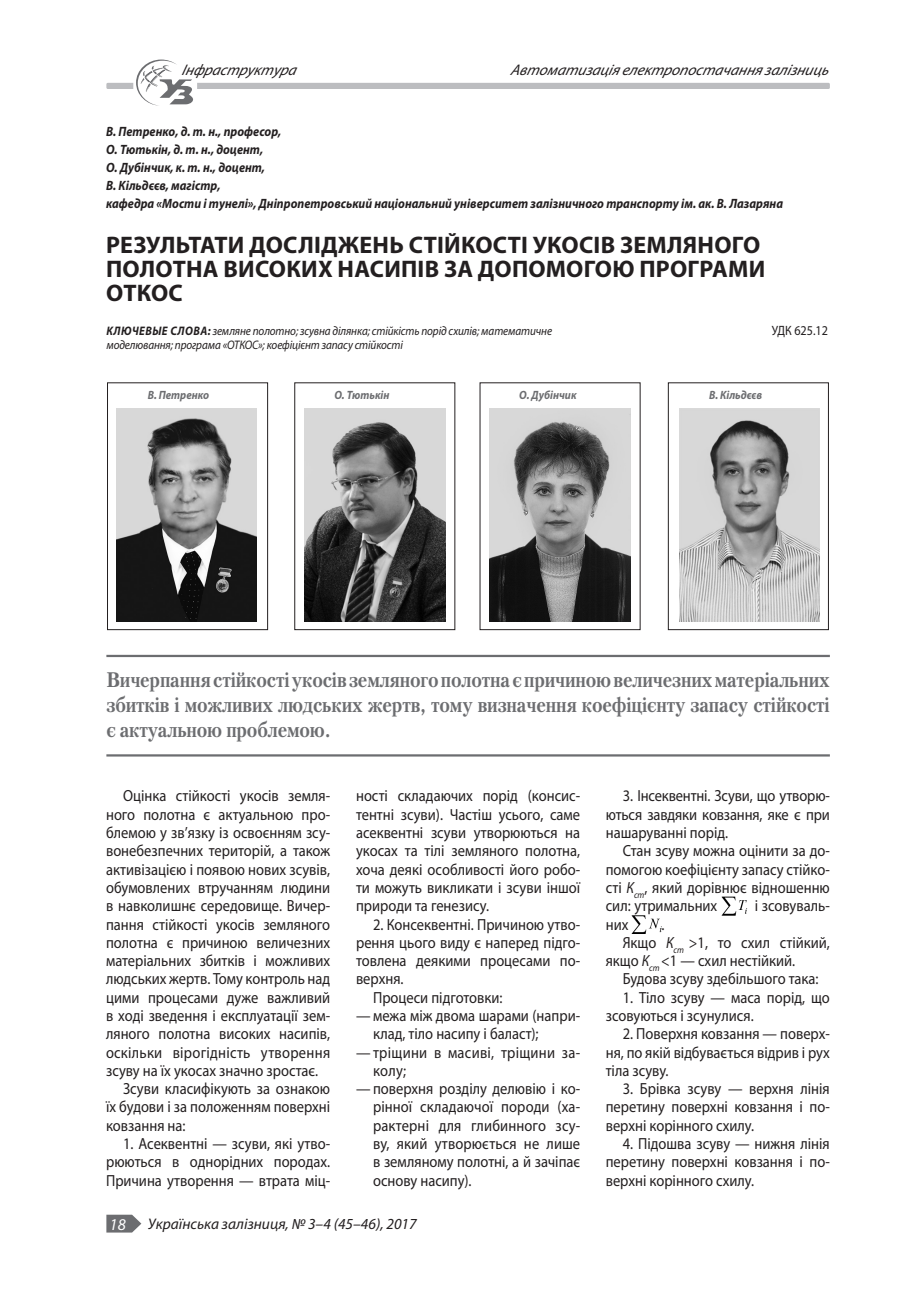
<style>
.page{position:relative;width:915px;height:1306px;background:#fff}
.page>*{position:absolute;margin:0;border:0;box-sizing:border-box;transform-origin:0 0}
.Заголовок_01{font:700 24px/24px "Myriad Pro";letter-spacing:.01em;color:#231f20}
.Лит_врезка{font:700 21px/25.2px "Petersburg C";letter-spacing:-.01em;color:#6c6d70;text-align:justify;scale:.9 1}
.t1{font:italic 16.5px "Myriad Pro";color:#fff}
.Основной_текст{font:16.2px/18.3px "Myriad Pro";color:#231f20;text-align:justify;scale:.9 1}
.Основной_текст-2{font:16.2px/18.3px "Myriad Pro";letter-spacing:.02em;color:#231f20;scale:.9 1}
.t2{font:italic 15.3px "Myriad Pro";color:#231f20}
.Автор{font:italic 700 13.5px/18px "Myriad Pro";color:#231f20;scale:.9 1}
.Основной_текст-3{font:13.5px "Myriad Pro";color:#231f20;scale:.9 1}
.Основной_текст-4{font:italic 12.3px/14.9px "Myriad Pro";letter-spacing:-.01em;color:#231f20;scale:.9 1}
.Рисунок{font:italic 700 12px "Myriad Pro";color:#6c6d70;scale:.9 1}
.s1{font-weight:700}
.s2{font-style:italic}
</style>
<div class="page">
<div style="left:106px;top:83px;width:723px;height:6px;background:#bcbdc0;border-radius:2px"></div>
<div style="left:133px;top:81px;width:64px;height:9px;background:#fff;border-radius:2px"></div>
<svg style="left:136px;top:60px;width:57px;height:46px"></svg>
<svg style="left:106px;top:1214px;width:35px;height:18px"></svg>
<div style="left:294px;top:382px;width:161px;height:248px;border:1px solid #231f20"></div>
<div style="left:667px;top:382px;width:161px;height:248px;border:1px solid #231f20"></div>
<hr style="left:106px;top:655px;width:723px;height:2px;background:#6c6d70">
<hr style="left:106px;top:754px;width:723px;height:2px;background:#6c6d70">
<div style="left:107px;top:382px;width:161px;height:248px;border:1px solid #231f20"></div>
<img style="left:116px;top:408px;width:141px;height:213px">
<img style="left:304px;top:408px;width:141px;height:213px">
<img style="left:489px;top:408px;width:141px;height:213px">
<img style="left:679px;top:408px;width:140px;height:213px">
<img style="left:721px;top:896px;width:26px;height:19px">
<img style="left:631px;top:915px;width:30px;height:18px">
<p class="t2" style="left:181px;top:61px;width:121px">Інфр аструктур а</p>
<p class="t2" style="left:510px;top:61px;width:324px">Автоматизаціяелектропостачаннязалізниць</p>
<p class="Автор" style="left:106px;top:122px;width:753px">В. Петренко, д. т. н., професор,<br>О. Тютькін, д. т. н., доцент,<br>О. Дубінчик, к. т. н., доцент,<br>В. Кільдєєв, магістр,<br>кафедра «Мости і тунелі», Дніпропетровський національний університет залізничного транспорту ім. ак. В. Лазаряна</p>
<p class="Заголовок_01" style="left:106px;top:232px;width:660px">РЕЗУЛЬТАТИ ДОСЛІДЖЕНЬ СТІЙКОСТІ УКОСІВ ЗЕМЛЯНОГО<br>ПОЛОТНА ВИСОКИХ НАСИПІВ ЗА ДОПОМОГОЮ ПРОГРАМИ<br>ОТКОС</p>
<p class="Основной_текст-4" style="left:106px;top:323px;width:496px"><span class="s1">КЛЮЧЕВЫЕ СЛОВА:</span> земляне полотно; зсувна ділянка; стійкість порід схилів; математичне моделювання; програма «ОТКОС»; коефіцієнт запасу стійкості</p>
<p class="Основной_текст-3" style="left:771px;top:322px;width:64px">УДК 625.12</p>
<p class="Рисунок" style="left:148px;top:387px;width:70px">В. Петренко</p>
<p class="Рисунок" style="left:334px;top:387px;width:63px">О. Тютькін</p>
<p class="Рисунок" style="left:519px;top:387px;width:65px">О. Дубінчик</p>
<p class="Рисунок" style="left:708px;top:387px;width:61px">В. Кільдєєв</p>
<p class="Лит_врезка" style="left:106px;top:667px;width:805px">Вичерпання стійкості укосів земляного полотна є причиною величезних матеріальних збитків і можливих людських жертв, тому визначення коефіцієнту запасу стійкості є актуальною проблемою.</p>
<p class="Основной_текст" style="left:106px;top:786px;width:250px;text-indent:17px">Оцінка стійкості укосів земля&shy;ного полотна є актуальною про&shy;блемою у зв’язку із освоєнням зсу&shy;вонебезпечних територій, а також активізацією і появою нових зсувів, обумовлених втручанням людини в навколишнє середовище. Вичер&shy;пання стійкості укосів земляного полотна є причиною величезних матеріальних збитків і можливих людських жертв. Тому контроль над цими процесами дуже важливий в ході зведення і експлуатації зем&shy;ляного полотна високих насипів, оскільки вірогідність утворення зсуву на їх укосах значно зростає.</p>
<p class="Основной_текст" style="left:106px;top:1079px;width:250px;text-indent:17px">Зсуви класифікують за ознакою їх будови і за положенням поверхні ковзання на:</p>
<p class="Основной_текст" style="left:106px;top:1134px;width:250px;text-indent:17px">1. Асеквентні — зсуви, які утво&shy;рюються в однорідних породах.<br>Причина утворення — втрата міц-</p>
<p class="Основной_текст" style="left:356px;top:786px;width:250px">ності складаючих порід (консис&shy;тентні зсуви). Частіш усього, саме асеквентні зсуви утворюються на укосах та тілі земляного полотна, хоча деякі особливості його робо&shy;ти можуть викликати і зсуви іншої природи та генезису.</p>
<p class="Основной_текст" style="left:356px;top:914px;width:250px;text-indent:17px">2. Консеквентні. Причиною утво&shy;рення цього виду є наперед підго&shy;товлена деякими процесами по&shy;верхня.</p>
<p class="Основной_текст" style="left:373px;top:987px;width:145px">Процеси підготовки:</p>
<p class="Основной_текст" style="left:373px;top:1006px;width:231px;text-indent:-17px">— межа між двома шарами (напри&shy;клад, тіло насипу і баласт);</p>
<p class="Основной_текст-2" style="left:373px;top:1042px;width:231px;text-indent:-17px">— тріщини в масиві, тріщини за&shy;колу;</p>
<p class="Основной_текст" style="left:373px;top:1079px;width:231px;text-indent:-17px">— поверхня розділу делювію і ко&shy;рінної складаючої породи (ха&shy;рактерні для глибинного зсу&shy;ву, який утворюється не лише в земляному полотні, а й зачіпає основу насипу).</p>
<p class="t1" style="left:109px;top:1213px;width:18px">18</p>
<p class="t2" style="left:148px;top:1214px;width:270px">Українська залізниця, № 3–4 (45–46), 2017</p>
<p class="Основной_текст" style="left:605px;top:786px;width:250px;text-indent:17px">3. Інсеквентні. Зсуви, що утворю&shy;ються завдяки ковзання, яке є при нашаруванні порід.</p>
<p class="Основной_текст" style="left:605px;top:841px;width:250px;text-indent:17px">Стан зсуву можна оцінити за до&shy;помогою коефіцієнту запасу стійко&shy;сті <span class="s2">К</span><sub>ст</sub>, який дорівнює відношенню сил: утримальних</p>
<p class="Основной_текст" style="left:754px;top:896px;width:85px">і зсовуваль-</p>
<p class="Основной_текст" style="left:605px;top:914px;width:27px">них</p>
<p class="Основной_текст" style="left:661px;top:914px;width:5px">.</p>
<p class="Основной_текст" style="left:605px;top:933px;width:250px;text-indent:17px">Якщо <span class="s2">К</span><sub>ст</sub> &gt;1, то схил стійкий, якщо <span class="s2">К</span><sub>ст</sub> &lt;1 — схил нестійкий.</p>
<p class="Основной_текст" style="left:622px;top:969px;width:219px">Будова зсуву здебільшого така:</p>
<p class="Основной_текст" style="left:605px;top:987px;width:250px;text-indent:17px">1. Тіло зсуву — маса порід, що зсовуються і зсунулися.</p>
<p class="Основной_текст" style="left:605px;top:1024px;width:250px;text-indent:17px">2. Поверхня ковзання — поверх&shy;ня, по якій відбувається відрив і рух тіла зсуву.</p>
<p class="Основной_текст" style="left:605px;top:1079px;width:250px;text-indent:17px">3. Брівка зсуву — верхня лінія перетину поверхні ковзання і по&shy;верхні корінного схилу.</p>
<p class="Основной_текст" style="left:605px;top:1134px;width:250px;text-indent:17px">4. Підошва зсуву — нижня лінія перетину поверхні ковзання і по&shy;верхні корінного схилу.</p>
</div>
